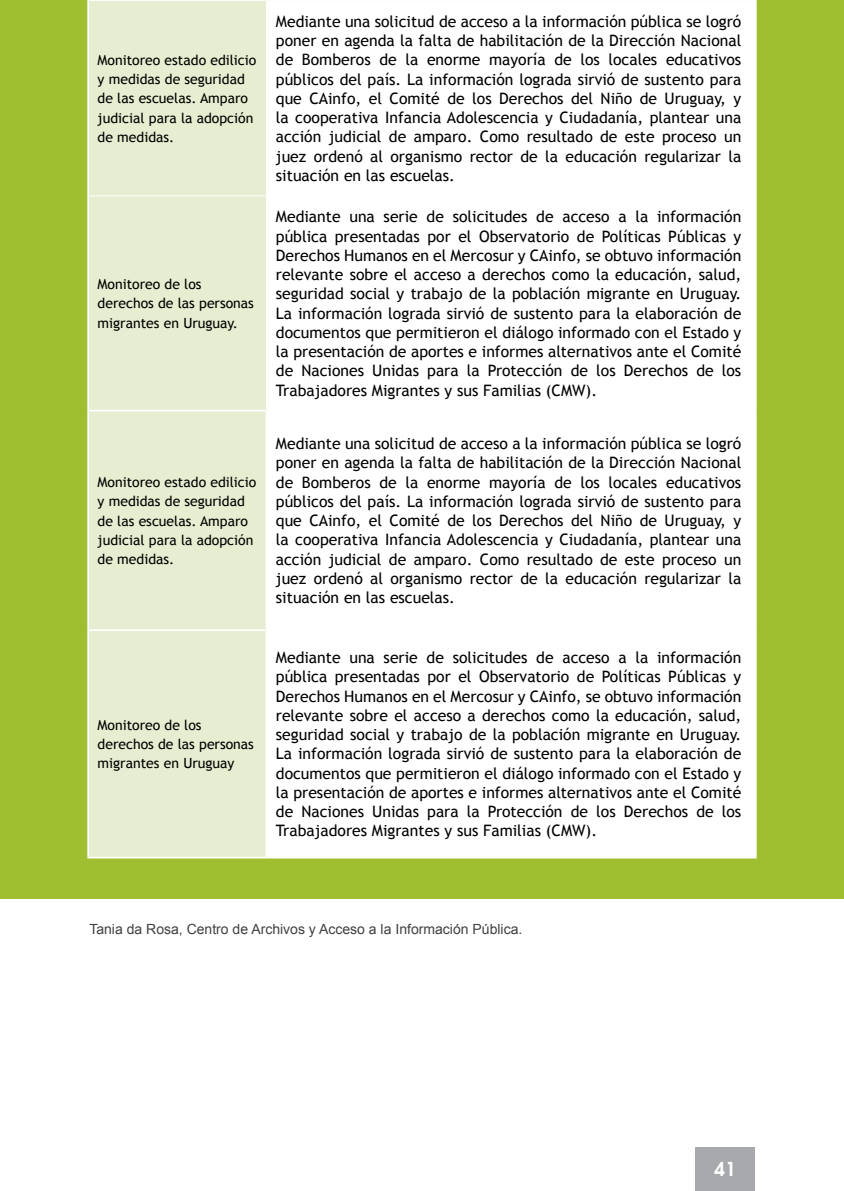
<style>
.page{position:relative;width:844px;height:1191px;background:#fff}
.page>*{position:absolute;margin:0;border:0;box-sizing:border-box;transform-origin:0 0}
.t1{font:600 19.25px "Avant Garde";color:#fff}
.t2{font:15.75px/19.2px "Trebuchet MS";color:#000;text-align:justify}
.t3{font:14px/19.2px "Trebuchet MS";color:#000}
.t4{font:14px "Arial";color:#414042}
</style>
<div class="page">
<div style="left:695px;top:1147px;width:59px;height:44px;background:#a7a9ac"></div>
<div style="left:0;top:0;width:843px;height:898px;background:#9fbf30"></div>
<div style="left:89px;top:1px;width:177px;height:855px;background:#e6edd0"></div>
<div style="left:267px;top:1px;width:487px;height:855px;background:#fff"></div>
<hr style="left:87px;top:410px;width:179px;height:1px;background:#fff">
<hr style="left:87px;top:411px;width:2px;height:218px;background:#fff">
<hr style="left:266px;top:410px;width:490px;height:1px;background:#fff">
<hr style="left:265px;top:411px;width:2px;height:218px;background:#fff">
<hr style="left:754px;top:411px;width:2px;height:218px;background:#fff">
<hr style="left:87px;top:629px;width:179px;height:2px;background:#fff">
<hr style="left:87px;top:631px;width:2px;height:225px;background:#fff">
<hr style="left:266px;top:629px;width:490px;height:2px;background:#fff">
<hr style="left:265px;top:631px;width:2px;height:225px;background:#fff">
<hr style="left:754px;top:631px;width:2px;height:225px;background:#fff">
<hr style="left:87px;top:856px;width:179px;height:2px;background:#fff">
<hr style="left:266px;top:856px;width:490px;height:2px;background:#fff">
<hr style="left:87px;top:0;width:179px;height:1px;background:#fff">
<hr style="left:266px;top:0;width:490px;height:1px;background:#fff">
<hr style="left:266px;top:1px;width:1px;height:194px;background:#fff">
<hr style="left:89px;top:195px;width:177px;height:1px;background:#fff">
<hr style="left:266px;top:195px;width:488px;height:1px;background:#fff">
<hr style="left:266px;top:196px;width:1px;height:214px;background:#fff">
<hr style="left:87px;top:1px;width:2px;height:195px;background:#fff">
<hr style="left:754px;top:1px;width:2px;height:195px;background:#fff">
<hr style="left:87px;top:196px;width:2px;height:214px;background:#fff">
<hr style="left:754px;top:196px;width:2px;height:214px;background:#fff">
<p class="t3" style="left:98px;top:50px;width:160px">Monitoreo estado edilicio y medidas de seguridad de las escuelas. Amparo judicial para la adopción de medidas.</p>
<p class="t3" style="left:98px;top:275px;width:158px">Monitoreo de los derechos de las personas migrantes en Uruguay.</p>
<p class="t3" style="left:98px;top:472px;width:160px">Monitoreo estado edilicio y medidas de seguridad de las escuelas. Amparo judicial para la adopción de medidas.</p>
<p class="t3" style="left:98px;top:715px;width:158px">Monitoreo de los derechos de las personas migrantes en Uruguay</p>
<p class="t2" style="left:276px;top:12px;width:467px">Mediante una solicitud de acceso a la información pública se logró poner en agenda la falta de habilitación de la Dirección Nacional de Bomberos de la enorme mayoría de los locales educativos públicos del país. La información lograda sirvió de sustento para que CAinfo, el Comité de los Derechos del Niño de Uruguay, y la cooperativa Infancia Adolescencia y Ciudadanía, plantear una acción judicial de amparo. Como resultado de este proceso un juez ordenó al organismo rector de la educación regularizar la situación en las escuelas.</p>
<p class="t2" style="left:276px;top:207px;width:467px">Mediante una serie de solicitudes de acceso a la información pública presentadas por el Observatorio de Políticas Públicas y Derechos Humanos en el Mercosur y CAinfo, se obtuvo información relevante sobre el acceso a derechos como la educación, salud, seguridad social y trabajo de la población migrante en Uruguay.<br>La información lograda sirvió de sustento para la elaboración de documentos que permitieron el diálogo informado con el Estado y la presentación de aportes e informes alternativos ante el Comité de Naciones Unidas para la Protección de los Derechos de los Trabajadores Migrantes y sus Familias (CMW).</p>
<p class="t2" style="left:276px;top:434px;width:467px">Mediante una solicitud de acceso a la información pública se logró poner en agenda la falta de habilitación de la Dirección Nacional de Bomberos de la enorme mayoría de los locales educativos públicos del país. La información lograda sirvió de sustento para que CAinfo, el Comité de los Derechos del Niño de Uruguay, y la cooperativa Infancia Adolescencia y Ciudadanía, plantear una acción judicial de amparo. Como resultado de este proceso un juez ordenó al organismo rector de la educación regularizar la situación en las escuelas.</p>
<p class="t2" style="left:276px;top:648px;width:467px">Mediante una serie de solicitudes de acceso a la información pública presentadas por el Observatorio de Políticas Públicas y Derechos Humanos en el Mercosur y CAinfo, se obtuvo información relevante sobre el acceso a derechos como la educación, salud, seguridad social y trabajo de la población migrante en Uruguay.<br>La información lograda sirvió de sustento para la elaboración de documentos que permitieron el diálogo informado con el Estado y la presentación de aportes e informes alternativos ante el Comité de Naciones Unidas para la Protección de los Derechos de los Trabajadores Migrantes y sus Familias (CMW).</p>
<p class="t4" style="left:89px;top:919px;width:434px">Tania da Rosa, Centro de Archivos y Acceso a la Información Pública.</p>
<p class="t1" style="left:714px;top:1156px;width:23px">41</p>
</div>
